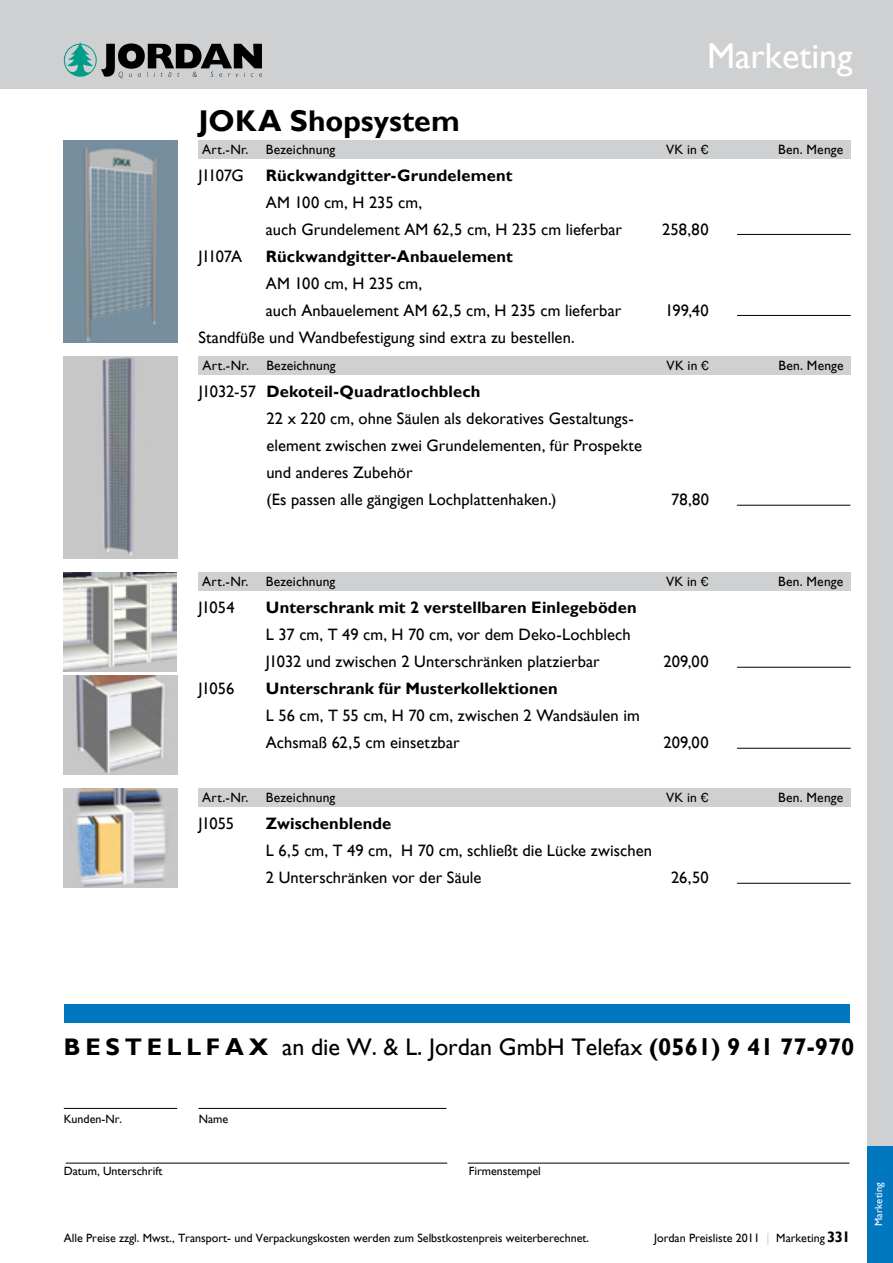
<style>
.page{position:relative;width:893px;height:1263px;background:#fff}
.page>*{position:absolute;margin:0;border:0;box-sizing:border-box;transform-origin:0 0}
.t1{font:36px "Gill Sans";color:#fff}
.t2{font:700 30px "Gill Sans";letter-spacing:.005em;color:#000}
.t3{font:24px "Gill Sans";color:#000}
.t4{font:16.5px "Gill Sans";letter-spacing:.005em;color:#000}
.t5{font:700 16.5px "Gill Sans";letter-spacing:.01em;color:#000}
.t6{font:13.5px "Gill Sans";letter-spacing:.015em;color:#000}
.t7{font:12px "Gill Sans";color:#000}
.t8{font:10.5px "Gill Sans";letter-spacing:.02em;color:#fff}
.s1{font-family:"Franklin Gothic"}
.s2{font-weight:400}
.s3{font-weight:700}
.s4{color:#ced0d2}
.s5{font-weight:700;font-size:15px}
</style>
<div class="page">
<div style="left:0;top:0;width:893px;height:89px;background:#ced0d2"></div>
<svg style="left:63px;top:42px;width:199px;height:36px"></svg>
<div style="left:867px;top:68px;width:26px;height:1195px;background:#ced0d2"></div>
<div style="left:867px;top:1146px;width:26px;height:117px;background:#0077be"></div>
<div style="left:198px;top:356px;width:652px;height:18px;background:#ced0d2"></div>
<div style="left:198px;top:140px;width:652px;height:18px;background:#ced0d2"></div>
<img style="left:64px;top:140px;width:113px;height:203px">
<img style="left:64px;top:788px;width:113px;height:99px">
<img style="left:64px;top:676px;width:113px;height:99px">
<img style="left:64px;top:572px;width:113px;height:99px">
<div style="left:199px;top:788px;width:652px;height:18px;background:#ced0d2"></div>
<div style="left:198px;top:572px;width:652px;height:18px;background:#ced0d2"></div>
<hr style="left:64px;top:1108px;width:113px;height:1px;background:#000">
<hr style="left:66px;top:1163px;width:381px;height:1px;background:#000">
<hr style="left:468px;top:1163px;width:381px;height:1px;background:#000">
<div style="left:64px;top:1005px;width:785px;height:18px;background:#0077be"></div>
<hr style="left:198px;top:1108px;width:248px;height:1px;background:#000">
<hr style="left:737px;top:234px;width:114px;height:1px;background:#000">
<hr style="left:737px;top:315px;width:114px;height:1px;background:#000">
<hr style="left:737px;top:505px;width:113px;height:1px;background:#000">
<hr style="left:737px;top:667px;width:114px;height:1px;background:#000">
<hr style="left:737px;top:748px;width:114px;height:1px;background:#000">
<hr style="left:737px;top:883px;width:114px;height:1px;background:#000">
<img style="left:64px;top:356px;width:113px;height:203px">
<p class="t2" style="left:198px;top:103px;width:263px">JOKA Shopsystem</p>
<h1 class="t1" style="left:707px;top:35px;width:147px">Marketing</h1>
<p class="t6" style="left:202px;top:141px;width:48px">Art.-Nr.</p>
<p class="t6" style="left:266px;top:141px;width:71px">Bezeichnung</p>
<p class="t6" style="left:666px;top:141px;width:44px">VK in <span class="s1">€</span></p>
<p class="t6" style="left:778px;top:141px;width:67px">Ben. Menge</p>
<p class="t4" style="left:198px;top:166px;width:47px">J1107G</p>
<p class="t5" style="left:266px;top:165px;width:248px">Rückwandgitter-Grundelement</p>
<p class="t4" style="left:266px;top:193px;width:158px">AM 100 cm, H 235 cm,</p>
<p class="t4" style="left:266px;top:220px;width:358px">auch Grundelement AM 62,5 cm, H 235 cm lieferbar</p>
<p class="t4" style="left:662px;top:220px;width:48px">258,80</p>
<p class="t4" style="left:198px;top:247px;width:45px">J1107A</p>
<p class="t5" style="left:266px;top:246px;width:248px">Rückwandgitter-Anbauelement</p>
<p class="t4" style="left:266px;top:274px;width:158px">AM 100 cm, H 235 cm,</p>
<p class="t4" style="left:266px;top:301px;width:357px">auch Anbauelement AM 62,5 cm, H 235 cm lieferbar</p>
<p class="t4" style="left:665px;top:301px;width:45px">199,40</p>
<p class="t4" style="left:198px;top:328px;width:378px">Standfüße und Wandbefestigung sind extra zu bestellen.</p>
<p class="t6" style="left:203px;top:357px;width:48px">Art.-Nr.</p>
<p class="t6" style="left:266px;top:357px;width:71px">Bezeichnung</p>
<p class="t6" style="left:667px;top:357px;width:44px">VK in <span class="s1">€</span></p>
<p class="t6" style="left:778px;top:357px;width:67px">Ben. Menge</p>
<p class="t5" style="left:199px;top:381px;width:283px"><span class="s2">J1032-57</span> Dekoteil-Quadratlochblech</p>
<p class="t4" style="left:266px;top:409px;width:369px">22 x 220 cm, ohne Säulen als dekoratives Gestaltungs-</p>
<p class="t4" style="left:266px;top:436px;width:377px">element zwischen zwei Grundelementen, für Prospekte</p>
<p class="t4" style="left:266px;top:463px;width:148px">und anderes Zubehör</p>
<p class="t4" style="left:266px;top:490px;width:292px">(Es passen alle gängigen Lochplattenhaken.)</p>
<p class="t4" style="left:671px;top:490px;width:39px">78,80</p>
<p class="t6" style="left:202px;top:573px;width:48px">Art.-Nr.</p>
<p class="t6" style="left:266px;top:573px;width:71px">Bezeichnung</p>
<p class="t6" style="left:666px;top:573px;width:44px">VK in <span class="s1">€</span></p>
<p class="t6" style="left:778px;top:573px;width:67px">Ben. Menge</p>
<p class="t4" style="left:198px;top:598px;width:38px">J1054</p>
<p class="t5" style="left:266px;top:597px;width:372px">Unterschrank mit 2 verstellbaren Einlegeböden</p>
<p class="t4" style="left:266px;top:625px;width:366px">L 37 cm, T 49 cm, H 70 cm, vor dem Deko-Lochblech</p>
<p class="t4" style="left:266px;top:652px;width:335px">J1032 und zwischen 2 Unterschränken platzierbar</p>
<p class="t4" style="left:663px;top:652px;width:47px">209,00</p>
<p class="t4" style="left:198px;top:679px;width:37px">J1056</p>
<p class="t5" style="left:266px;top:678px;width:293px">Unterschrank für Musterkollektionen</p>
<p class="t4" style="left:266px;top:706px;width:375px">L 56 cm, T 55 cm, H 70 cm, zwischen 2 Wandsäulen im</p>
<p class="t4" style="left:266px;top:733px;width:195px">Achsmaß 62,5 cm einsetzbar</p>
<p class="t4" style="left:663px;top:733px;width:47px">209,00</p>
<p class="t6" style="left:202px;top:789px;width:48px">Art.-Nr.</p>
<p class="t6" style="left:266px;top:789px;width:71px">Bezeichnung</p>
<p class="t6" style="left:666px;top:789px;width:44px">VK in <span class="s1">€</span></p>
<p class="t6" style="left:778px;top:789px;width:67px">Ben. Menge</p>
<p class="t4" style="left:198px;top:814px;width:37px">J1055</p>
<p class="t5" style="left:266px;top:813px;width:127px">Zwischenblende</p>
<p class="t4" style="left:266px;top:841px;width:388px">L 6,5 cm, T 49 cm, H 70 cm, schließt die Lücke zwischen</p>
<p class="t4" style="left:266px;top:868px;width:217px">2 Unterschränken vor der Säule</p>
<p class="t4" style="left:671px;top:868px;width:39px">26,50</p>
<p class="t3" style="left:64px;top:1033px;width:792px"><span class="s3">B E S T E L L F A X</span> an die W. &amp; L. Jordan GmbH Telefax <span class="s3">(0561) 9 41 77-970</span></p>
<p class="t7" style="left:64px;top:1111px;width:60px">Kunden-Nr.</p>
<p class="t7" style="left:199px;top:1111px;width:31px">Name</p>
<p class="t7" style="left:64px;top:1164px;width:100px">Datum, Unterschrift</p>
<p class="t7" style="left:469px;top:1164px;width:73px">Firmenstempel</p>
<p class="t7" style="left:64px;top:1231px;width:527px">Alle Preise zzgl. Mwst., Transport- und Verpackungskosten werden zum Selbstkostenpreis weiterberechnet.</p>
<p class="t7" style="left:654px;top:1230px;width:198px">Jordan Preisliste 2011 <span class="s4">|</span> Marketing <span class="s5">331</span></p>
<p class="t8" style="left:872px;top:1226px;width:46px;rotate:-90deg">Marketing</p>
</div>
